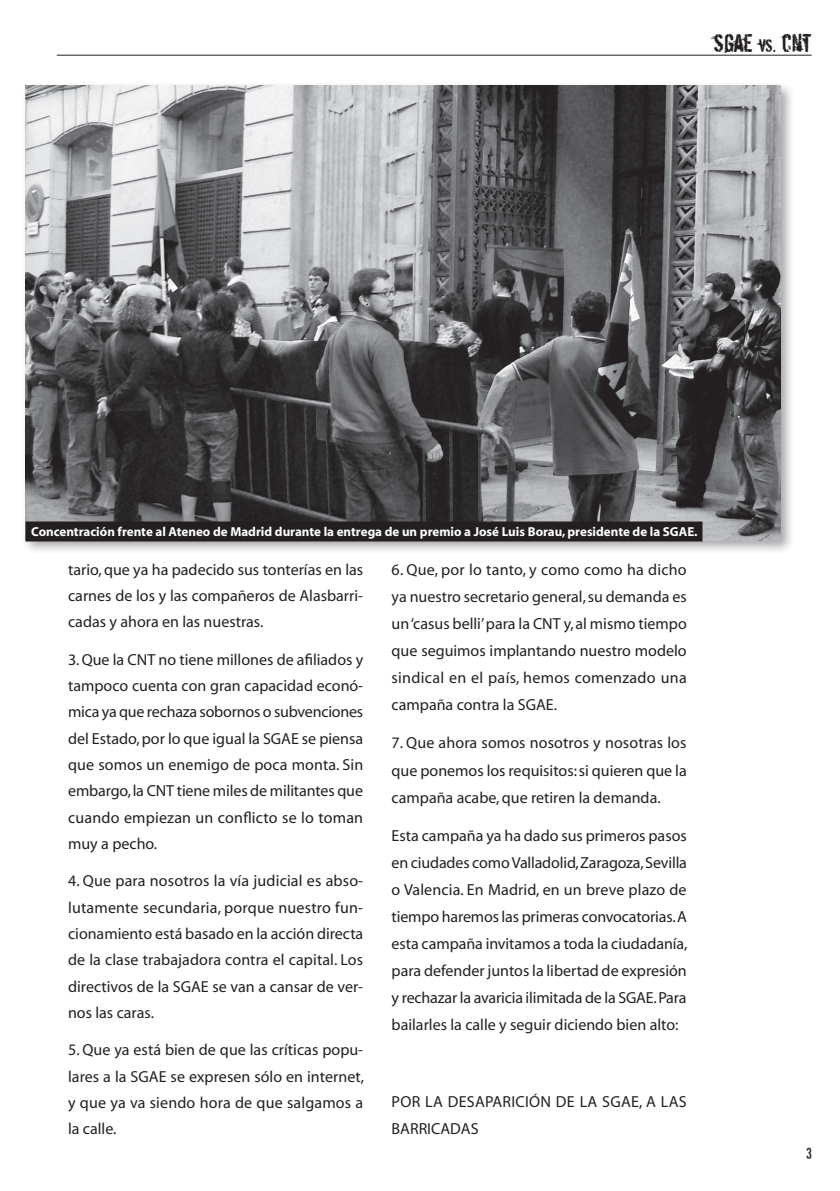
<style>
.page{position:relative;width:840px;height:1191px;background:#fff}
.page>*{position:absolute;margin:0;border:0;box-sizing:border-box;transform-origin:0 0}
.t1{font:28px "Dirty Ego";letter-spacing:.005em;color:#231f20}
.t2{font:18px "Dirty Ego";color:#231f20}
.Cuerpo_de_texto{font:16px/26.2px "Myriad";color:#231f20;text-align:justify}
.Cuerpo_de_texto-2{font:16px/27px "Myriad";letter-spacing:.02em;color:#231f20}
.Pie_de_foto{font:700 13px "Myriad";color:#fff}
.s1{font-size:20px}
</style>
<div class="page">
<hr style="left:57px;top:55px;width:754px;height:1px;background:#231f20">
<div style="left:21px;top:81px;width:782px;height:482px;background:#231f20;opacity:.4"></div>
<img style="left:26px;top:85px;width:754px;height:455px">
<div style="left:26px;top:521px;width:676px;height:20px;background:#231f20"></div>
<p class="t1" style="left:713px;top:28px;width:99px">SGAE <span class="s1">VS</span>. CNT</p>
<p class="Pie_de_foto" style="left:31px;top:525px;width:667px">Concentración frente al Ateneo de Madrid durante la entrega de un premio a José Luis Borau, presidente de la SGAE.</p>
<p class="Cuerpo_de_texto" style="left:68px;top:557px;width:296px">tario, que ya ha padecido sus tonterías en las carnes de los y las compañeros de Alasbarri&shy;cadas y ahora en las nuestras.</p>
<p class="Cuerpo_de_texto" style="left:68px;top:647px;width:296px">3. Que la CNT no tiene millones de afiliados y tampoco cuenta con gran capacidad econó&shy;mica ya que rechaza sobornos o subvenciones del Estado, por lo que igual la SGAE se piensa que somos un enemigo de poca monta. Sin embargo, la CNT tiene miles de militantes que cuando empiezan un conflicto se lo toman muy a pecho.</p>
<p class="Cuerpo_de_texto" style="left:68px;top:868px;width:296px">4. Que para nosotros la vía judicial es abso&shy;lutamente secundaria, porque nuestro fun&shy;cionamiento está basado en la acción directa de la clase trabajadora contra el capital. Los directivos de la SGAE se van a cansar de ver&shy;nos las caras.</p>
<p class="Cuerpo_de_texto" style="left:68px;top:1037px;width:297px">5. Que ya está bien de que las críticas popu&shy;lares a la SGAE se expresen sólo en internet, y que ya va siendo hora de que salgamos a la calle.</p>
<p class="Cuerpo_de_texto" style="left:391px;top:556px;width:296px;line-height:27px">6. Que, por lo tanto, y como como ha dicho ya nuestro secretario general, su demanda es un ‘casus belli’ para la CNT y, al mismo tiempo que seguimos implantando nuestro modelo sindical en el país, hemos comenzado una campaña contra la SGAE.</p>
<p class="Cuerpo_de_texto" style="left:391px;top:730px;width:296px;line-height:27px">7. Que ahora somos nosotros y nosotras los que ponemos los requisitos: si quieren que la campaña acabe, que retiren la demanda.</p>
<p class="Cuerpo_de_texto" style="left:391px;top:823px;width:297px;line-height:27px">Esta campaña ya ha dado sus primeros pasos en ciudades como Valladolid, Zaragoza, Sevilla o Valencia. En Madrid, en un breve plazo de tiempo haremos las primeras convocatorias. A esta campaña invitamos a toda la ciudadanía, para defender juntos la libertad de expresión y rechazar la avaricia ilimitada de la SGAE. Para bailarles la calle y seguir diciendo bien alto:</p>
<p class="Cuerpo_de_texto-2" style="left:391px;top:1089px;width:296px">POR LA DESAPARICIÓN DE LA SGAE, A LAS<br>BARRICADAS</p>
<p class="t2" style="left:805px;top:1143px;width:7px">3</p>
</div>
